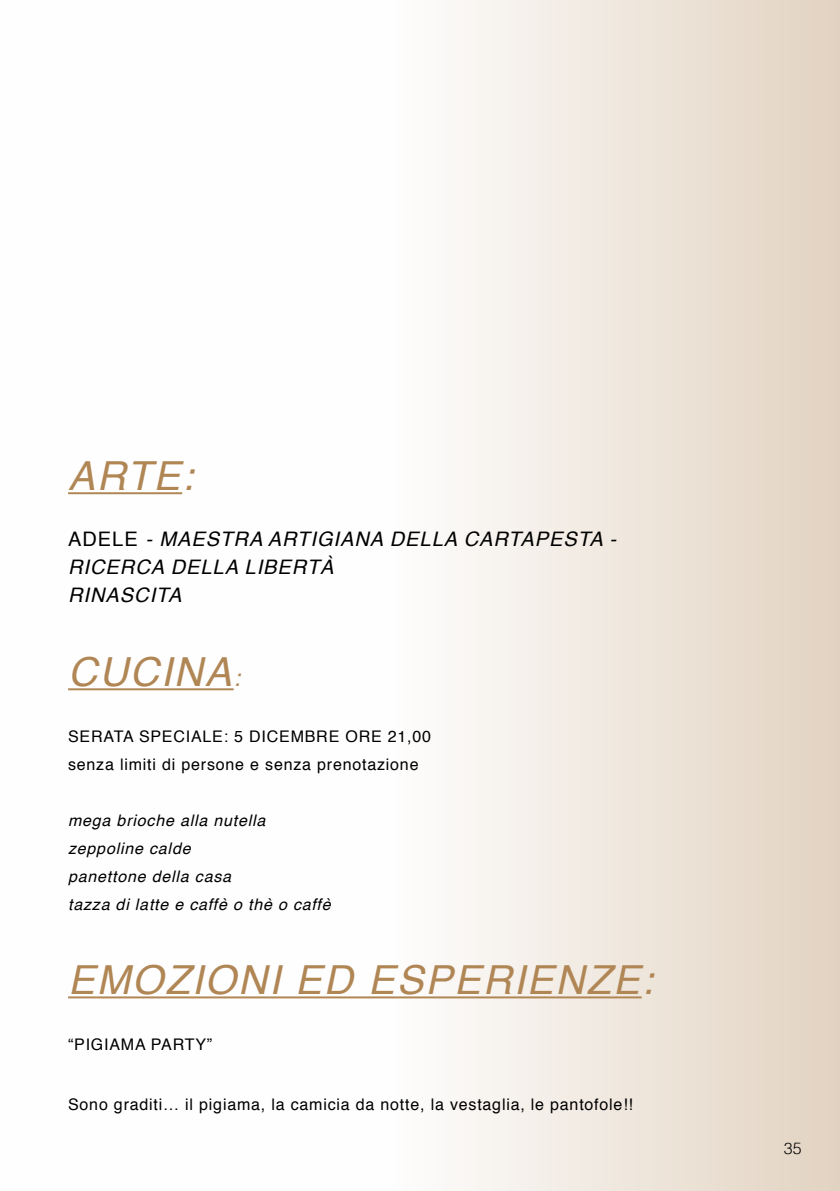
<style>
.page{position:relative;width:840px;height:1191px;background:#fff}
.page>*{position:absolute;margin:0;border:0;box-sizing:border-box;transform-origin:0 0}
.t1{font:italic 40px "Helvetica";letter-spacing:.05em;color:#b08655}
.t2{font:italic 20px/28px "Helvetica";letter-spacing:.05em;color:#000}
.t3{font:16px/28px "Helvetica";letter-spacing:.05em;color:#000}
.t4{font:italic 16px/28px "Helvetica";letter-spacing:.05em;color:#000}
.t5{font:300 16px "Helvetica";color:#000}
.s1{font-style:normal}
.s2{font-size:24px}
</style>
<div class="page">
<div style="left:1px;top:0;width:838px;height:1191px;background:linear-gradient(to right,#fff,#e8dcce)"></div>
<hr style="left:68px;top:492px;width:114px;height:2px;background:#b08655">
<hr style="left:68px;top:688px;width:165px;height:2px;background:#b08655">
<hr style="left:68px;top:996px;width:573px;height:2px;background:#b08655">
<h1 class="t1" style="left:68px;top:445px;width:127px">ARTE:</h1>
<p class="t2" style="left:68px;top:525px;width:549px"><span class="s1">ADELE</span> - MAESTRA ARTIGIANA DELLA CARTAPESTA -<br>RICERCA DELLA LIBERTÀ<br>RINASCITA</p>
<h1 class="t1" style="left:68px;top:641px;width:174px">CUCINA<span class="s2">:</span></h1>
<p class="t3" style="left:68px;top:723px;width:364px">SERATA SPECIALE: 5 DICEMBRE ORE 21,00 senza limiti di persone e senza prenotazione</p>
<p class="t4" style="left:68px;top:807px;width:264px">mega brioche alla nutella zeppoline calde<br>panettone della casa<br>tazza di latte e caffè o thè o caffè</p>
<h1 class="t1" style="left:68px;top:949px;width:586px">EMOZIONI ED ESPERIENZE:</h1>
<p class="t3" style="left:68px;top:1031px;width:145px">“PIGIAMA PARTY”</p>
<p class="t3" style="left:68px;top:1091px;width:566px">Sono graditi… il pigiama, la camicia da notte, la vestaglia, le pantofole!!</p>
<p class="t5" style="left:783px;top:1134px;width:19px">35</p>
</div>
